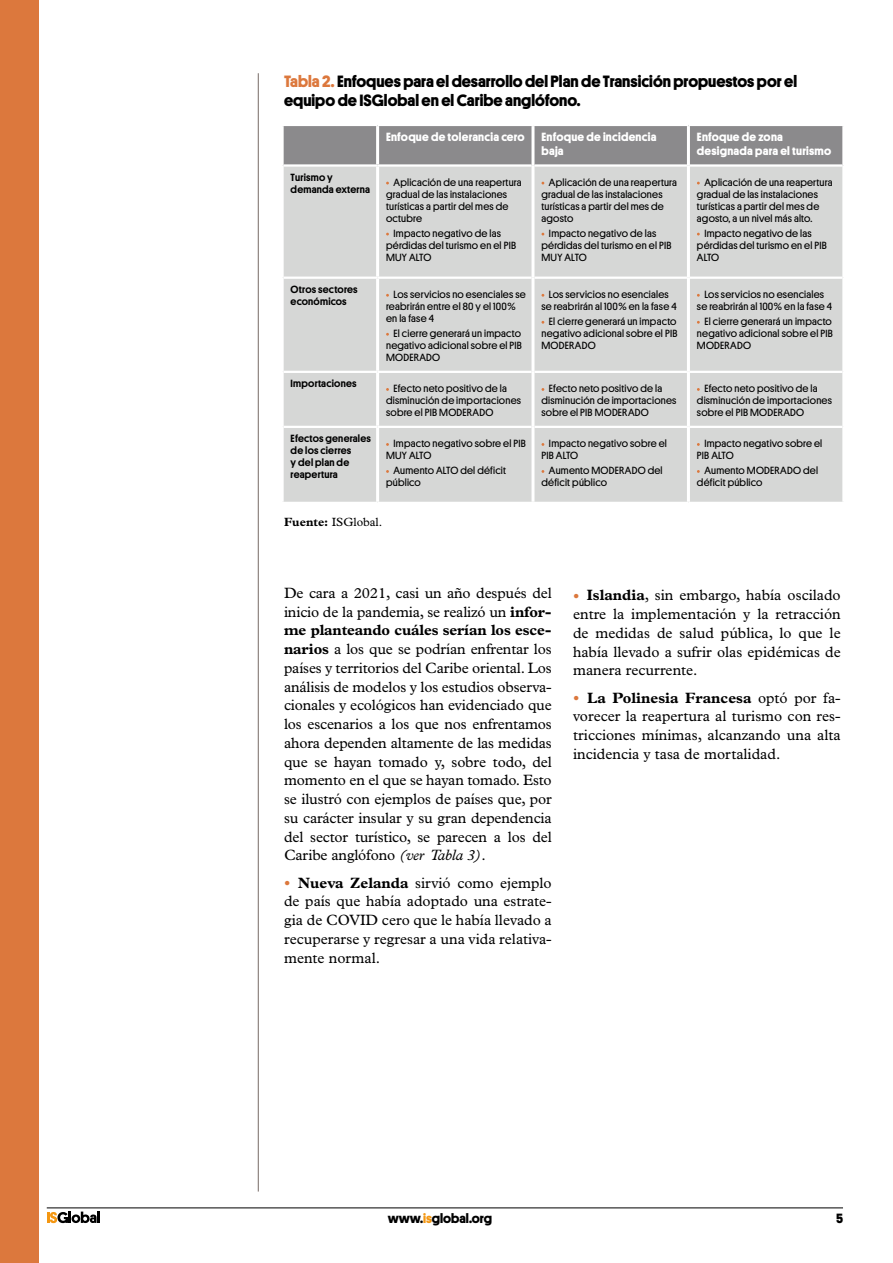
<style>
.page{position:relative;width:893px;height:1263px;background:#fff}
.page>*{position:absolute;margin:0;border:0;box-sizing:border-box;transform-origin:0 0}
.text_base{font:700 16.5px/18.8px "Platform";color:#000}
.text_base-2{font:15px/18.8px "Plantin";color:#000;text-align:justify}
.t1{font:700 13.5px "Platform";color:#000}
.t2{font:700 12px/13.5px "Platform";letter-spacing:.02em;color:#fff}
.text_base-3{font:12px "Plantin";color:#000}
.t3{font:10.5px/12px "Platform";letter-spacing:.02em;color:#000}
.t4{font:500 10.5px/12px "Platform";letter-spacing:.02em;color:#000}
.s1{color:#dc783d}
.s2{font-weight:700}
.s3{font-style:italic}
.s4{font-size:18px;color:#dc783d}
.s5{color:#f49712}
</style>
<div class="page">
<svg style="left:47px;top:1211px;width:53px;height:12px"></svg>
<hr style="left:47px;top:1207px;width:796px;height:1px;background:#000">
<div style="left:0;top:0;width:38px;height:1263px;background:#dc783d"></div>
<hr style="left:258px;top:73px;width:1px;height:1118px;background:#867b77">
<div style="left:284px;top:126px;width:558px;height:38px;background:#8b8a8c"></div>
<div style="left:284px;top:167px;width:558px;height:335px;background:#d6d7d6"></div>
<hr style="left:376px;top:126px;width:3px;height:38px;background:#fff">
<hr style="left:376px;top:167px;width:3px;height:110px;background:#fff">
<hr style="left:376px;top:279px;width:3px;height:92px;background:#fff">
<hr style="left:376px;top:373px;width:3px;height:53px;background:#fff">
<hr style="left:376px;top:428px;width:3px;height:74px;background:#fff">
<hr style="left:284px;top:277px;width:94px;height:2px;background:#fff">
<hr style="left:378px;top:277px;width:153px;height:2px;background:#fff">
<hr style="left:534px;top:277px;width:153px;height:2px;background:#fff">
<hr style="left:690px;top:277px;width:152px;height:2px;background:#fff">
<hr style="left:284px;top:371px;width:94px;height:2px;background:#fff">
<hr style="left:378px;top:371px;width:153px;height:2px;background:#fff">
<hr style="left:534px;top:371px;width:153px;height:2px;background:#fff">
<hr style="left:690px;top:371px;width:152px;height:2px;background:#fff">
<hr style="left:284px;top:426px;width:94px;height:2px;background:#fff">
<hr style="left:378px;top:426px;width:153px;height:2px;background:#fff">
<hr style="left:534px;top:426px;width:153px;height:2px;background:#fff">
<hr style="left:690px;top:426px;width:152px;height:2px;background:#fff">
<hr style="left:531px;top:126px;width:3px;height:39px;background:#fff">
<hr style="left:687px;top:126px;width:3px;height:39px;background:#fff">
<hr style="left:531px;top:165px;width:3px;height:113px;background:#fff">
<hr style="left:687px;top:165px;width:3px;height:113px;background:#fff">
<hr style="left:531px;top:278px;width:3px;height:94px;background:#fff">
<hr style="left:687px;top:278px;width:3px;height:94px;background:#fff">
<hr style="left:531px;top:372px;width:3px;height:55px;background:#fff">
<hr style="left:687px;top:372px;width:3px;height:55px;background:#fff">
<hr style="left:531px;top:427px;width:3px;height:75px;background:#fff">
<hr style="left:687px;top:427px;width:3px;height:75px;background:#fff">
<p class="text_base" style="left:284px;top:71px;width:515px"><span class="s1">Tabla 2.</span> Enfoques para el desarrollo del Plan de Transición propuestos por el equipo de ISGlobal en el Caribe anglófono.</p>
<p class="t2" style="left:386px;top:130px;width:140px">Enfoque de tolerancia cero</p>
<p class="t2" style="left:541px;top:130px;width:116px">Enfoque de incidencia baja</p>
<p class="t2" style="left:697px;top:130px;width:136px">Enfoque de zona designada para el turismo</p>
<p class="t4" style="left:291px;top:170px;width:81px">Turismo y demanda externa</p>
<p class="t3" style="left:386px;top:176px;width:137px;text-indent:7px">Aplicación de una reapertura gradual de las instalaciones turísticas a partir del mes de octubre</p>
<p class="t3" style="left:386px;top:227px;width:131px;text-indent:7px">Impacto negativo de las pérdidas del turismo en el PIB<br>MUY ALTO</p>
<p class="t3" style="left:541px;top:176px;width:137px;text-indent:7px">Aplicación de una reapertura gradual de las instalaciones turísticas a partir del mes de agosto</p>
<p class="t3" style="left:541px;top:227px;width:131px;text-indent:7px">Impacto negativo de las pérdidas del turismo en el PIB<br>MUY ALTO</p>
<p class="t3" style="left:697px;top:176px;width:137px;text-indent:7px">Aplicación de una reapertura gradual de las instalaciones turísticas a partir del mes de agosto, a un nivel más alto.</p>
<p class="t3" style="left:697px;top:227px;width:131px;text-indent:7px">Impacto negativo de las pérdidas del turismo en el PIB<br>ALTO</p>
<p class="t4" style="left:291px;top:282px;width:68px">Otros sectores económicos</p>
<p class="t3" style="left:386px;top:288px;width:141px;text-indent:7px">Los servicios no esenciales se reabrirán entre el 80 y el 100% en la fase 4</p>
<p class="t3" style="left:386px;top:327px;width:137px;text-align:justify;text-indent:7px">El cierre generará un impacto negativo adicional sobre el PIB MODERADO</p>
<p class="t3" style="left:541px;top:288px;width:137px;text-align:center">Los servicios no esenciales<br>se reabrirán al 100% en la fase 4</p>
<p class="t3" style="left:541px;top:315px;width:137px;text-align:justify;text-indent:7px">El cierre generará un impacto negativo adicional sobre el PIB MODERADO</p>
<p class="t3" style="left:697px;top:288px;width:137px;text-align:center">Los servicios no esenciales<br>se reabrirán al 100% en la fase 4</p>
<p class="t3" style="left:697px;top:315px;width:137px;text-align:justify;text-indent:7px">El cierre generará un impacto negativo adicional sobre el PIB MODERADO</p>
<p class="t4" style="left:291px;top:377px;width:67px">Importaciones</p>
<p class="t3" style="left:386px;top:382px;width:136px;text-indent:7px">Efecto neto positivo de la disminución de importaciones sobre el PIB MODERADO</p>
<p class="t3" style="left:541px;top:382px;width:136px;text-indent:7px">Efecto neto positivo de la disminución de importaciones sobre el PIB MODERADO</p>
<p class="t3" style="left:697px;top:382px;width:136px;text-indent:7px">Efecto neto positivo de la disminución de importaciones sobre el PIB MODERADO</p>
<p class="t4" style="left:291px;top:432px;width:82px">Efectos generales de los cierres<br>y del plan de reapertura</p>
<p class="t3" style="left:386px;top:437px;width:141px;text-indent:7px">Impacto negativo sobre el PIB<br>MUY ALTO</p>
<p class="t3" style="left:386px;top:464px;width:121px;text-indent:7px">Aumento ALTO del déficit público</p>
<p class="text_base-3" style="left:284px;top:515px;width:100px"><span class="s2">Fuente:</span> ISGlobal.</p>
<p class="t3" style="left:541px;top:437px;width:127px;text-indent:7px">Impacto negativo sobre el<br>PIB ALTO</p>
<p class="t3" style="left:541px;top:464px;width:123px;text-indent:7px">Aumento MODERADO del déficit público</p>
<p class="t3" style="left:697px;top:437px;width:127px;text-indent:7px">Impacto negativo sobre el<br>PIB ALTO</p>
<p class="t3" style="left:697px;top:464px;width:123px;text-indent:7px">Aumento MODERADO del déficit público</p>
<p class="text_base-2" style="left:284px;top:583px;width:269px">De cara a 2021, casi un año después del inicio de la pandemia, se realizó un <span class="s2">infor&shy;me planteando cuáles serían los esce&shy;narios</span> a los que se podrían enfrentar los países y territorios del Caribe oriental. Los análisis de modelos y los estudios observa&shy;cionales y ecológicos han evidenciado que los escenarios a los que nos enfrentamos ahora dependen altamente de las medidas que se hayan tomado y, sobre todo, del momento en el que se hayan tomado. Esto se ilustró con ejemplos de países que, por su carácter insular y su gran dependencia del sector turístico, se parecen a los del Caribe anglófono <span class="s3">(ver Tabla 3)</span>.</p>
<p class="text_base-2" style="left:284px;top:873px;width:269px"><span class="s4">•</span> <span class="s2">Nueva Zelanda</span> sirvió como ejemplo de país que había adoptado una estrate&shy;gia de COVID cero que le había llevado a recuperarse y regresar a una vida relativa&shy;mente normal.</p>
<p class="text_base-2" style="left:573px;top:586px;width:269px"><span class="s4">•</span> <span class="s2">Islandia</span>, sin embargo, había oscilado entre la implementación y la retracción de medidas de salud pública, lo que le había llevado a sufrir olas epidémicas de manera recurrente.</p>
<p class="text_base-2" style="left:573px;top:688px;width:269px"><span class="s4">•</span> <span class="s2">La Polinesia Francesa</span> optó por fa&shy;vorecer la reapertura al turismo con res&shy;tricciones mínimas, alcanzando una alta incidencia y tasa de mortalidad.</p>
<p class="t1" style="left:388px;top:1208px;width:106px">www.<span class="s5">is</span>global.org</p>
<p class="t1" style="left:836px;top:1208px;width:9px">5</p>
</div>
